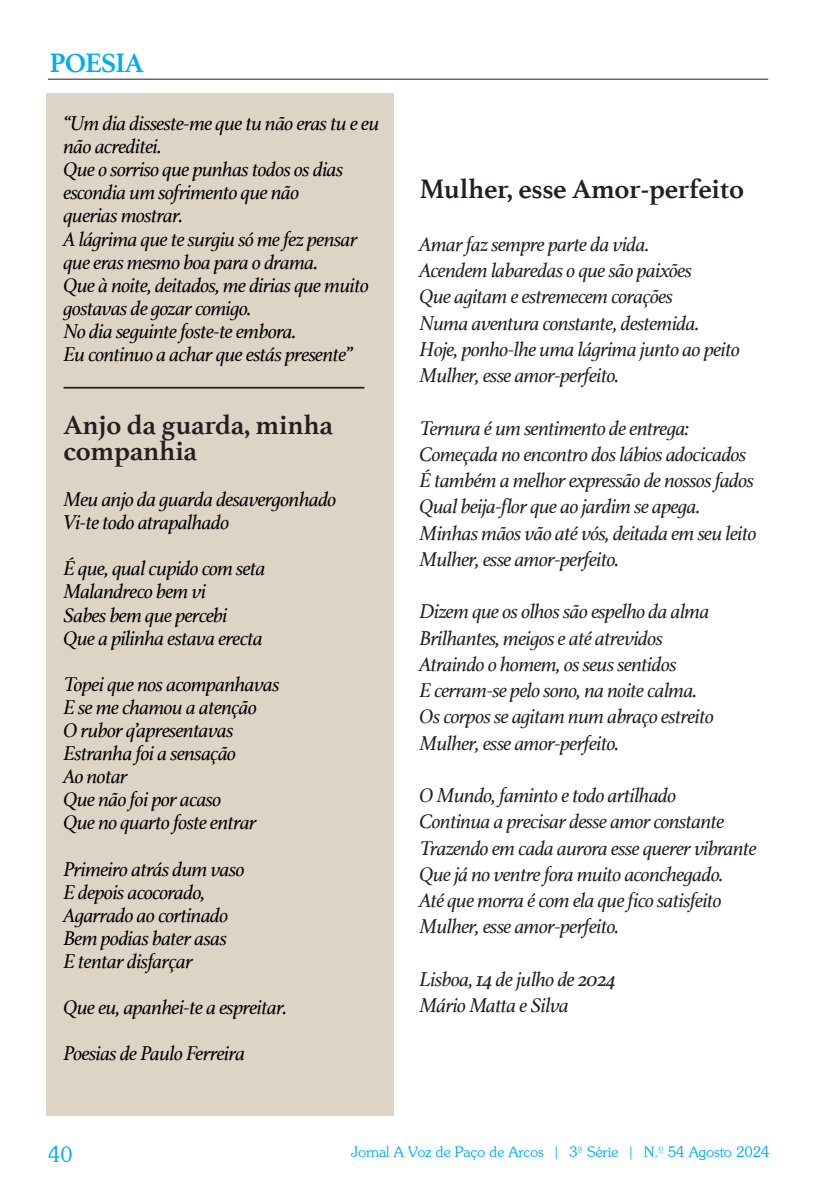
<style>
.page{position:relative;width:819px;height:1191px;background:#fff}
.page>*{position:absolute;margin:0;border:0;box-sizing:border-box;transform-origin:0 0}
.t1{font:700 28px/26.2px "Athelas";letter-spacing:-.01em;color:#231f20}
.t2{font:700 28px "Athelas";letter-spacing:-.03em;color:#00aeef}
.t3{font:22.75px "Souvenir";color:#00aeef}
.t4{font:italic 21px/26.2px "Athelas";letter-spacing:-.03em;color:#231f20}
.t5{font:italic 21px/23.1px "Athelas";letter-spacing:-.03em;color:#000}
.t6{font:15.75px "Souvenir";color:#00aeef}
</style>
<div class="page">
<hr style="left:48px;top:79px;width:720px;height:1px;background:#231f20">
<div style="left:46px;top:93px;width:347px;height:1023px;background:#ded4c6"></div>
<hr style="left:63px;top:387px;width:301px;height:2px;background:#231f20">
<h1 class="t2" style="left:49px;top:40px;width:96px">POESIA</h1>
<p class="t5" style="left:63px;top:111px;width:317px">“Um dia disseste-me que tu não eras tu e eu não acreditei.<br>Que o sorriso que punhas todos os dias escondia um sofrimento que não<br>querias mostrar.<br>A lágrima que te surgiu só me fez pensar que eras mesmo boa para o drama.<br>Que à noite, deitados, me dirias que muito gostavas de gozar comigo.<br>No dia seguinte foste-te embora.<br>Eu continuo a achar que estás presente”</p>
<h1 class="t1" style="left:63px;top:410px;width:271px">Anjo da guarda, minha companhia</h1>
<p class="t5" style="left:63px;top:487px;width:274px">Meu anjo da guarda desavergonhado<br>Vi-te todo atrapalhado</p>
<p class="t5" style="left:63px;top:556px;width:204px">É que, qual cupido com seta<br>Malandreco bem vi<br>Sabes bem que percebi<br>Que a pilinha estava erecta</p>
<p class="t5" style="left:63px;top:672px;width:218px">Topei que nos acompanhavas<br>E se me chamou a atenção<br>O rubor q’apresentavas<br>Estranha foi a sensação<br>Ao notar<br>Que não foi por acaso<br>Que no quarto foste entrar</p>
<p class="t5" style="left:63px;top:857px;width:183px">Primeiro atrás dum vaso<br>E depois acocorado,<br>Agarrado ao cortinado<br>Bem podias bater asas<br>E tentar disfarçar</p>
<p class="t5" style="left:63px;top:984px;width:225px;line-height:46.2px">Que eu, apanhei-te a espreitar.<br>Poesias de Paulo Ferreira</p>
<h1 class="t1" style="left:419px;top:175px;width:326px">Mulher, esse Amor-perfeito</h1>
<p class="t4" style="left:419px;top:230px;width:322px">Amar faz sempre parte da vida.<br>Acendem labaredas o que são paixões<br>Que agitam e estremecem corações<br>Numa aventura constante, destemida.<br>Hoje, ponho-lhe uma lágrima junto ao peito Mulher, esse amor-perfeito.</p>
<p class="t4" style="left:419px;top:414px;width:338px">Ternura é um sentimento de entrega:<br>Começada no encontro dos lábios adocicados É também a melhor expressão de nossos fados Qual beija-flor que ao jardim se apega.<br>Minhas mãos vão até vós, deitada em seu leito Mulher, esse amor-perfeito.</p>
<p class="t4" style="left:419px;top:598px;width:296px">Dizem que os olhos são espelho da alma Brilhantes, meigos e até atrevidos Atraindo o homem, os seus sentidos<br>E cerram-se pelo sono, na noite calma.<br>Os corpos se agitam num abraço estreito Mulher, esse amor-perfeito.</p>
<p class="t4" style="left:419px;top:782px;width:339px">O Mundo, faminto e todo artilhado<br>Continua a precisar desse amor constante Trazendo em cada aurora esse querer vibrante Que já no ventre fora muito aconchegado.<br>Até que morra é com ela que fico satisfeito Mulher, esse amor-perfeito.</p>
<p class="t4" style="left:419px;top:965px;width:198px">Lisboa, 14 de julho de 2024<br>Mário Matta e Silva</p>
<p class="t3" style="left:48px;top:1142px;width:26px">40</p>
<p class="t6" style="left:351px;top:1143px;width:420px">Jornal A Voz de Paço de Arcos | 3ª Série | N.º 54 Agosto 2024</p>
</div>
